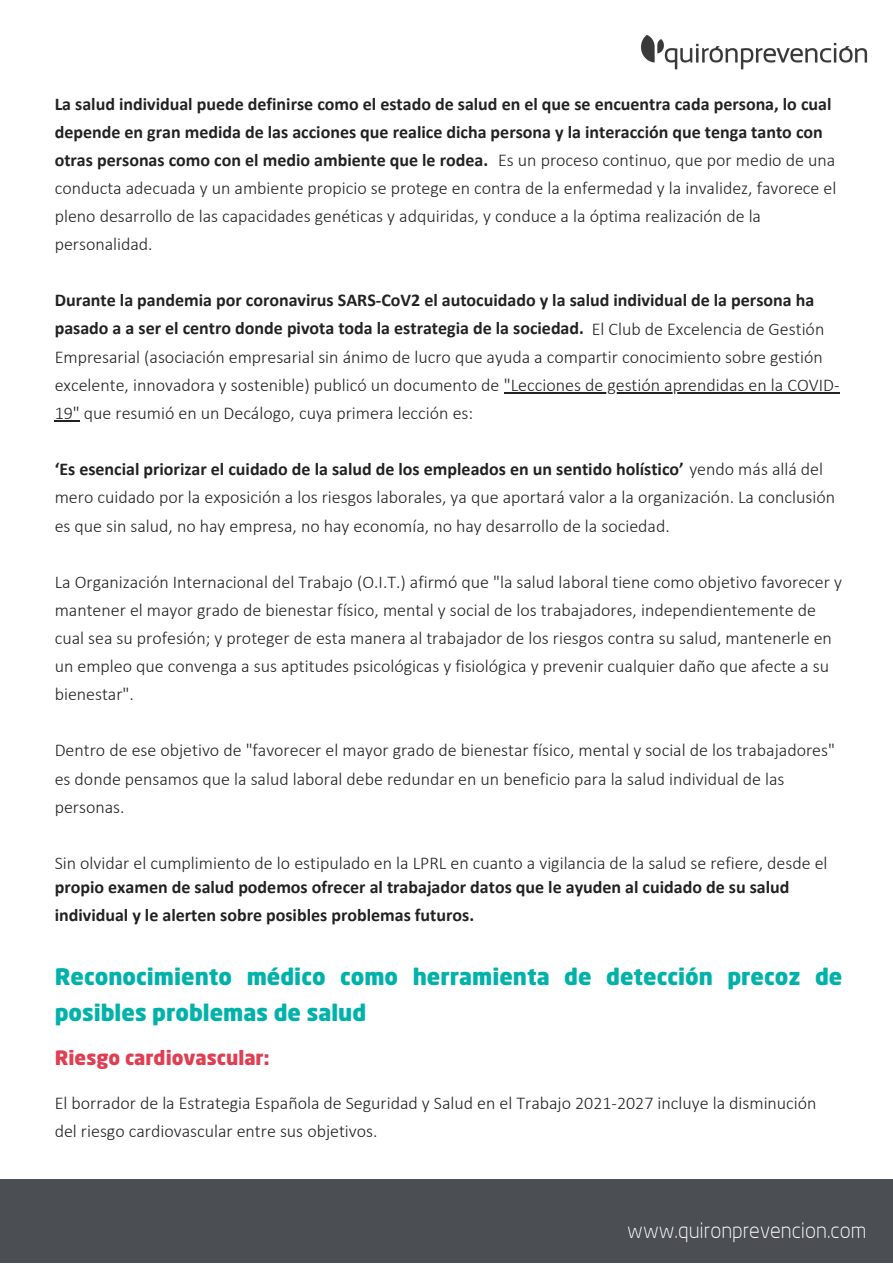
<style>
.page{position:relative;width:893px;height:1264px;background:#fff}
.page>*{position:absolute;margin:0;border:0;box-sizing:border-box;transform-origin:0 0}
.t1{font:900 22.5px/36px "Neo Sans";color:#00b2a9}
.t2{font:300 21px "Neo Sans";color:#fff}
.t3{font:900 19.5px "Neo Sans";color:#e03e52}
.t4{font:300 18px/28px "Calibri";color:#222}
.t5{font:700 18px/28px "Calibri";color:#222}
.s1{font-weight:700}
</style>
<div class="page">
<div style="left:0;top:1179px;width:892px;height:83px;background:#4b4f54"></div>
<img style="left:641px;top:35px;width:227px;height:35px">
<hr style="left:504px;top:392px;width:335px;height:1px;background:#222">
<svg style="left:55px;top:420px;width:25px;height:1px"></svg>
<p class="t5" style="left:55px;top:91px;width:778px">La salud individual puede definirse como el estado de salud en el que se encuentra cada persona, lo cual depende en gran medida de las acciones que realice dicha persona y la interacción que tenga tanto con otras personas como con el medio ambiente que le rodea.</p>
<p class="t4" style="left:55px;top:147px;width:783px;text-indent:443px">Es un proceso continuo, que por medio de una conducta adecuada y un ambiente propicio se protege en contra de la enfermedad y la invalidez, favorece el pleno desarrollo de las capacidades genéticas y adquiridas, y conduce a la óptima realización de la personalidad.</p>
<p class="t5" style="left:55px;top:288px;width:761px">Durante la pandemia por coronavirus SARS-CoV2 el autocuidado y la salud individual de la persona ha</p>
<p class="t4" style="left:55px;top:316px;width:786px"><span class="s1">pasado a a ser el centro donde pivota toda la estrategia de la sociedad.</span> El Club de Excelencia de Gestión Empresarial (asociación empresarial sin ánimo de lucro que ayuda a compartir conocimiento sobre gestión excelente, innovadora y sostenible) publicó un documento de "Lecciones de gestión aprendidas en la COVID-19" que resumió en un Decálogo, cuya primera lección es:</p>
<p class="t4" style="left:55px;top:456px;width:781px"><span class="s1">‘Es esencial priorizar el cuidado de la salud de los empleados en un sentido holístico’</span> yendo más allá del mero cuidado por la exposición a los riesgos laborales, ya que aportará valor a la organización. La conclusión es que sin salud, no hay empresa, no hay economía, no hay desarrollo de la sociedad.</p>
<p class="t4" style="left:55px;top:569px;width:788px">La Organización Internacional del Trabajo (O.I.T.) afirmó que "la salud laboral tiene como objetivo favorecer y mantener el mayor grado de bienestar físico, mental y social de los trabajadores, independientemente de cual sea su profesión; y proteger de esta manera al trabajador de los riesgos contra su salud, mantenerle en un empleo que convenga a sus aptitudes psicológicas y fisiológica y prevenir cualquier daño que afecte a su bienestar".</p>
<p class="t4" style="left:55px;top:738px;width:781px">Dentro de ese objetivo de "favorecer el mayor grado de bienestar físico, mental y social de los trabajadores" es donde pensamos que la salud laboral debe redundar en un beneficio para la salud individual de las personas.</p>
<p class="t4" style="left:55px;top:850px;width:774px">Sin olvidar el cumplimiento de lo estipulado en la LPRL en cuanto a vigilancia de la salud se refiere, desde el</p>
<p class="t5" style="left:55px;top:874px;width:736px">propio examen de salud podemos ofrecer al trabajador datos que le ayuden al cuidado de su salud individual y le alerten sobre posibles problemas futuros.</p>
<p class="t1" style="left:55px;top:957px;width:789px">Reconocimiento médico como herramienta de detección precoz de posibles problemas de salud</p>
<p class="t3" style="left:55px;top:1044px;width:216px">Riesgo cardiovascular:</p>
<p class="t4" style="left:55px;top:1090px;width:763px">El borrador de la Estrategia Española de Seguridad y Salud en el Trabajo 2021-2027 incluye la disminución del riesgo cardiovascular entre sus objetivos.</p>
<p class="t2" style="left:627px;top:1216px;width:241px">www.quironprevencion.com</p>
</div>
